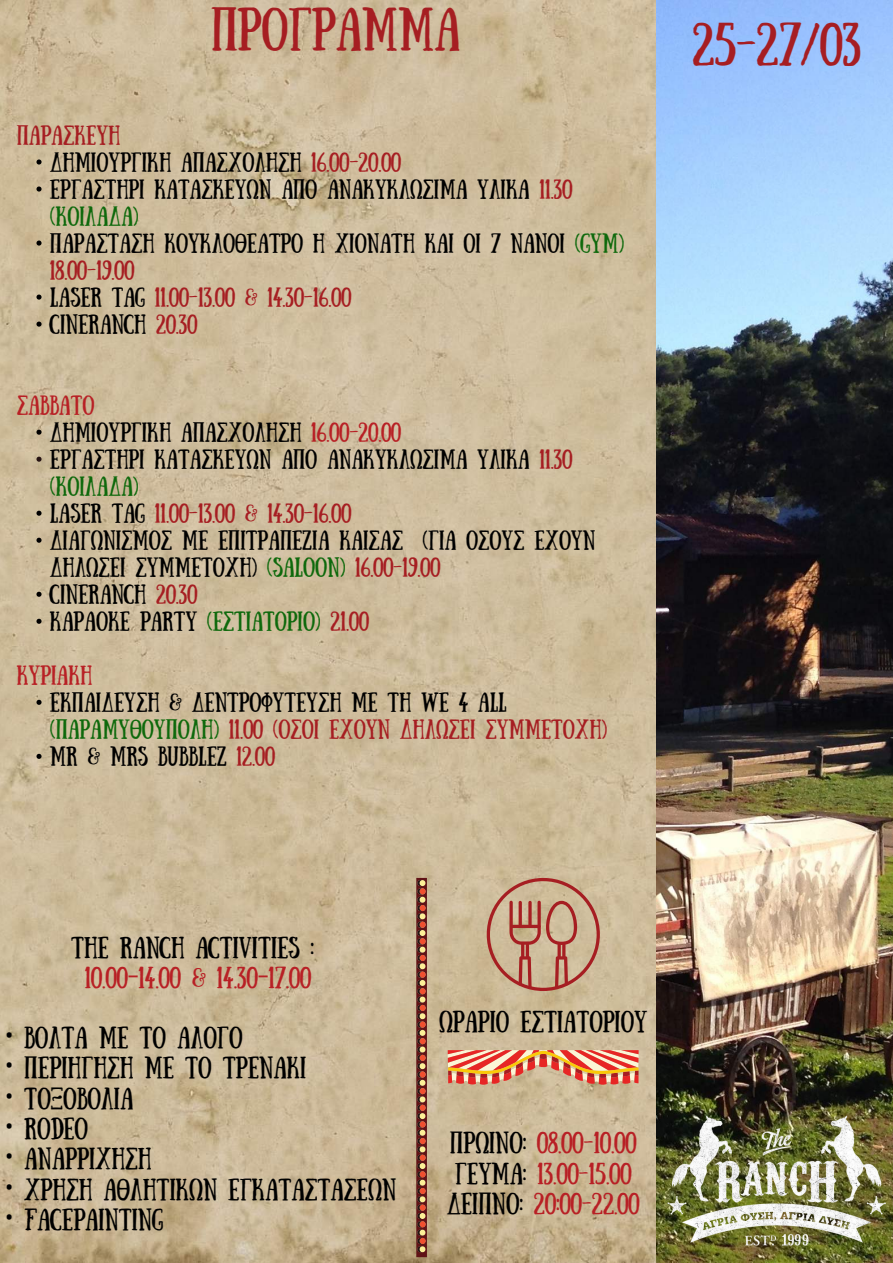
<style>
.page{position:relative;width:893px;height:1263px;background:#fff}
.page>*{position:absolute;margin:0;border:0;box-sizing:border-box;transform-origin:0 0}
.t1{font:43.28px "Sunday";color:#a61e22}
.t2{font:21.98px "Sunday";color:#000}
.t3{font:21.75px/30.4px "Sunday";color:#b82025;text-align:center}
.t4{font:21.75px "Sunday";color:#000}
.t5{font:19.5px/27px "Sunday";color:#000}
.t6{font:19.5px "Sunday";color:#b82025}
.t7{font:19.5px "Sunday";color:#a61e22}
.s1{color:#a61e22}
.s2{color:#0e690c}
.s3{color:#b82025}
.s4{color:#000}
.s5{font-family:"Noto Sans Gurmukhi"}
.s6{font-family:"Noto Sans"}
</style>
<div class="page">
<img style="left:0;top:0;width:657px;height:1263px">
<img style="left:657px;top:0;width:236px;height:1263px">
<svg style="left:36px;top:159px;width:6px;height:6px"></svg>
<svg style="left:36px;top:186px;width:6px;height:6px"></svg>
<svg style="left:36px;top:240px;width:6px;height:6px"></svg>
<svg style="left:36px;top:295px;width:6px;height:5px"></svg>
<svg style="left:36px;top:322px;width:6px;height:5px"></svg>
<svg style="left:36px;top:430px;width:6px;height:5px"></svg>
<svg style="left:36px;top:457px;width:6px;height:5px"></svg>
<svg style="left:36px;top:511px;width:6px;height:5px"></svg>
<svg style="left:36px;top:538px;width:6px;height:5px"></svg>
<svg style="left:36px;top:592px;width:6px;height:5px"></svg>
<svg style="left:36px;top:619px;width:6px;height:5px"></svg>
<svg style="left:36px;top:700px;width:6px;height:5px"></svg>
<svg style="left:36px;top:754px;width:6px;height:5px"></svg>
<img style="left:663px;top:1114px;width:226px;height:133px">
<svg style="left:448px;top:1050px;width:190px;height:35px;background:#e38d6c"></svg>
<svg style="left:416px;top:878px;width:11px;height:380px;background:#8b4835"></svg>
<svg style="left:487px;top:878px;width:113px;height:113px;background:#c59b81"></svg>
<p class="t7" style="left:17px;top:125px;width:105px">ΠΑΡΑΣΚΕΥΗ</p>
<h1 class="t1" style="left:211px;top:7px;width:251px">ΠΡΟΓΡΑΜΜΑ</h1>
<p class="t5" style="left:50px;top:148px;width:575px">ΔΗΜΙΟΥΡΓΙΚΗ ΑΠΑΣΧΟΛΗΣΗ <span class="s1">16.00-20.00<br></span>ΕΡΓΑΣΤΗΡΙ ΚΑΤΑΣΚΕΥΩΝ ΑΠΟ ΑΝΑΚΥΚΛΩΣΙΜΑ ΥΛΙΚΑ <span class="s1">11.30 </span><span class="s2">(ΚΟΙΛΑΔΑ)<br></span>ΠΑΡΑΣΤΑΣΗ ΚΟΥΚΛΟΘΕΑΤΡΟ H ΧΙΟΝΑΤΗ ΚΑΙ ΟΙ 7 ΝΑΝΟΙ <span class="s2">(GYM)<br></span><span class="s1">18.00-19.00<br></span>LASER TAG <span class="s1">11.00-13.00 &amp; 14.30-16.00<br></span>CINERANCH <span class="s1">20.30</span></p>
<p class="t6" style="left:17px;top:395px;width:79px">ΣΑΒΒΑΤΟ</p>
<p class="t5" style="left:50px;top:419px;width:547px">ΔΗΜΙΟΥΡΓΙΚΗ ΑΠΑΣΧΟΛΗΣΗ <span class="s3">16.00-20.00<br></span>ΕΡΓΑΣΤΗΡΙ ΚΑΤΑΣΚΕΥΩΝ ΑΠΟ ΑΝΑΚΥΚΛΩΣΙΜΑ ΥΛΙΚΑ <span class="s1">11.30 </span><span class="s2">(ΚΟΙΛΑΔΑ)<br></span>LASER TAG <span class="s1">11.00-13.00 &amp; 14.30-16.00<br></span>ΔΙΑΓΩΝΙΣΜΟΣ ΜΕ ΕΠΙΤΡΑΠΕΖΙΑ ΚΑΙΣΑΣ (ΓΙΑ ΟΣΟΥΣ ΕΧΟΥΝ ΔΗΛΩΣΕΙ ΣΥΜΜΕΤΟΧΗ) <span class="s2">(SALOON)</span> <span class="s1">16.00-19.00<br></span>CINERANCH <span class="s1">20.30<br></span>ΚΑΡΑΟΚΕ PARTY <span class="s2">(ΕΣΤΙΑΤΟΡΙΟ)</span> <span class="s1">21.00</span></p>
<p class="t6" style="left:17px;top:665px;width:77px">ΚΥΡΙΑΚΗ</p>
<p class="t5" style="left:50px;top:689px;width:559px">ΕΚΠΑΙΔΕΥΣΗ &amp; ΔΕΝΤΡΟΦΥΤΕΥΣΗ MΕ ΤΗ WE 4 ALL <span class="s2">(ΠΑΡΑΜΥΘΟΥΠΟΛΗ)</span> <span class="s1">11.00 (ΟΣΟΙ ΕΧΟΥΝ ΔΗΛΩΣΕΙ ΣΥΜΜΕΤΟΧΗ)<br></span>MR &amp; MRS BUBBLEZ <span class="s1">12.00</span></p>
<h1 class="t1" style="left:692px;top:22px;width:170px">25-27/03</h1>
<p class="t3" style="left:71px;top:932px;width:244px"><span class="s4">THE RANCH ACTIVITIES :<br></span>10.00<span class="s5">–</span>14.00 &amp; 14.30<span class="s5">–</span>17.00</p>
<p class="t2" style="left:5px;top:1026px;width:239px"><span class="s6">•</span> ΒΟΛΤΑ ΜΕ ΤΟ ΑΛΟΓΟ</p>
<p class="t2" style="left:5px;top:1057px;width:303px"><span class="s6">•</span> ΠΕΡΙΗΓΗΣΗ ΜΕ ΤΟ ΤΡΕΝΑΚΙ</p>
<p class="t2" style="left:5px;top:1087px;width:130px"><span class="s6">•</span> ΤΟΞΟΒΟΛΙΑ</p>
<p class="t2" style="left:5px;top:1117px;width:85px"><span class="s6">•</span> RODEO</p>
<p class="t2" style="left:5px;top:1148px;width:148px"><span class="s6">•</span> ΑΝΑΡΡΙΧΗΣΗ</p>
<p class="t2" style="left:5px;top:1178px;width:393px"><span class="s6">•</span> ΧΡΗΣΗ ΑΘΛΗΤΙΚΩΝ ΕΓΚΑΤΑΣΤΑΣΕΩΝ</p>
<p class="t2" style="left:5px;top:1209px;width:159px"><span class="s6">•</span> FACEPAINTING</p>
<p class="t4" style="left:439px;top:1010px;width:210px">ΩΡΑΡΙΟ ΕΣΤΙΑΤΟΡΙΟΥ</p>
<p class="t3" style="left:447px;top:1127px;width:194px"><span class="s4">ΠΡΩΙΝΟ:</span> 08.00-10.00<br><span class="s4">ΓΕΥMA:</span> 13.00-15.00<br><span class="s4">ΔΕΙΠΝΟ:</span> 20:00-22.00</p>
</div>
